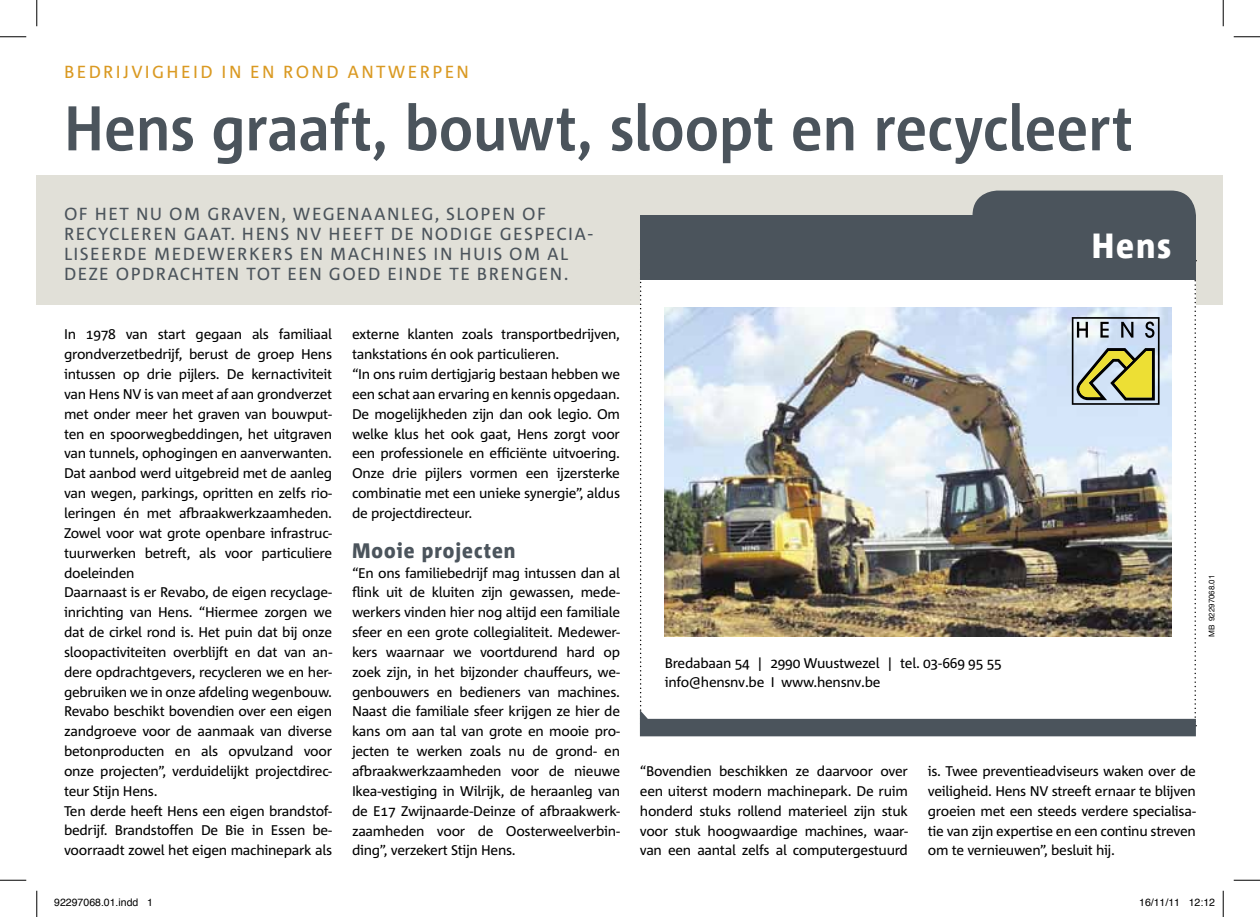
<style>
.page{position:relative;width:1260px;height:917px;background:#fff}
.page>*{position:absolute;margin:0;border:0;box-sizing:border-box;transform-origin:0 0}
.t1{font:700 63px "Corpid C1 s S Cd";color:#4b545c}
.t2{font:800 35px "Corpid C1 s S Cd";color:#fff}
.t3{font:800 21px "Corpid C1 s S Cd";letter-spacing:.05em;color:#4b545c}
.t4{font:17.5px/19.8px "Corpid C1 s";letter-spacing:.05em;color:#4b545c}
.t5{font:17.5px "Corpid C1 s";letter-spacing:.1em;color:#da9a23}
.t6{font:14px/19.8px "Corpid C1 s";letter-spacing:-.02em;color:#000}
.t7{font:10.5px "Helvetica";color:#000}
.t8{font:7.88px "Helvetica Neue";color:#000}
</style>
<div class="page">
<div style="left:37px;top:176px;width:1185px;height:129px;background:#e1e0d8"></div>
<img style="left:639px;top:191px;width:556px;height:545px">
<svg style="left:0;top:36px;width:26px;height:1px"></svg>
<svg style="left:1233px;top:36px;width:26px;height:1px"></svg>
<svg style="left:0;top:880px;width:26px;height:1px"></svg>
<svg style="left:1233px;top:880px;width:26px;height:1px"></svg>
<svg style="left:36px;top:0;width:1px;height:26px"></svg>
<svg style="left:36px;top:891px;width:1px;height:26px"></svg>
<svg style="left:1222px;top:0;width:1px;height:26px"></svg>
<svg style="left:1222px;top:891px;width:1px;height:26px"></svg>
<p class="t5" style="left:64px;top:61px;width:407px">bedrijvigheid in en rond antwerpen</p>
<h1 class="t1" style="left:64px;top:89px;width:1070px">Hens graaft, bouwt, sloopt en recycleert</h1>
<p class="t4" style="left:64px;top:204px;width:530px">Of het nu om graven, wegenaanleg, slopen of recycleren gaat. H ens NV heeft de nodige gespecia&shy;liseerde medewerkers en machines in huis om al deze opdrachten tot een goed einde te brengen.</p>
<p class="t6" style="left:64px;top:324px;width:269px">In 1978 van start gegaan als familiaal grondverzetbedrijf, berust de groep Hens intussen op drie pijlers. De kernactiviteit van Hens NV is van meet af aan grondverzet met onder meer het graven van bouwput&shy;ten en spoorwegbeddingen, het uitgraven van tunnels, ophogingen en aanverwanten.<br>Dat aanbod werd uitgebreid met de aanleg van wegen, parkings, opritten en zelfs rio&shy;leringen én met afbraakwerkzaamheden.<br>Zowel voor wat grote openbare infrastruc&shy;tuurwerken betreft, als voor particuliere doeleinden<br>Daarnaast is er Revabo, de eigen recyclage&shy;inrichting van Hens. “Hiermee zorgen we dat de cirkel rond is. Het puin dat bij onze sloopactiviteiten overblijft en dat van an&shy;dere opdrachtgevers, recycleren we en her&shy;gebruiken we in onze afdeling wegenbouw.<br>Revabo beschikt bovendien over een eigen zandgroeve voor de aanmaak van diverse betonproducten en als opvulzand voor onze projecten”, verduidelijkt projectdirec&shy;teur Stijn Hens.<br>Ten derde heeft Hens een eigen brandstof&shy;bedrijf. Brandstoffen De Bie in Essen be&shy;voorraadt zowel het eigen machinepark als</p>
<p class="t6" style="left:352px;top:324px;width:269px">externe klanten zoals transportbedrijven, tankstations én ook particulieren.<br>“In ons ruim dertigjarig bestaan hebben we een schat aan ervaring en kennis opgedaan.<br>De mogelijkheden zijn dan ook legio. Om welke klus het ook gaat, Hens zorgt voor een professionele en efficiënte uitvoering.<br>Onze drie pijlers vormen een ijzersterke combinatie met een unieke synergie”, aldus de projectdirecteur.</p>
<h3 class="t3" style="left:352px;top:537px;width:165px">Mooie projecten</h3>
<p class="t6" style="left:352px;top:562px;width:269px;text-align:justify">“En ons familiebedrijf mag intussen dan al flink uit de kluiten zijn gewassen, mede&shy;werkers vinden hier nog altijd een familiale sfeer en een grote collegialiteit. Medewer&shy;kers waarnaar we voortdurend hard op zoek zijn, in het bijzonder chauffeurs, we&shy;genbouwers en bedieners van machines.<br>Naast die familiale sfeer krijgen ze hier de kans om aan tal van grote en mooie pro&shy;jecten te werken zoals nu de grond- en afbraakwerkzaamheden voor de nieuwe Ikea-vestiging in Wilrijk, de heraanleg van de E17 Zwijnaarde-Deinze of afbraakwerk&shy;zaamheden voor de Oosterweelverbin&shy;ding”, verzekert Stijn Hens.</p>
<h2 class="t2" style="left:1091px;top:223px;width:81px">Hens</h2>
<p class="t6" style="left:664px;top:653px;width:338px;line-height:19.2px">Bredabaan 54 | 2990 Wuustwezel | tel. 03-669 95 55 info@hensnv.be I www.hensnv.be</p>
<p class="t8" style="left:1206px;top:637px;width:64px;rotate:-90deg">MB 92297068.01</p>
<p class="t6" style="left:639px;top:761px;width:269px;text-align:justify">“Bovendien beschikken ze daarvoor over een uiterst modern machinepark. De ruim honderd stuks rollend materieel zijn stuk voor stuk hoogwaardige machines, waar&shy;van een aantal zelfs al computergestuurd</p>
<p class="t6" style="left:927px;top:761px;width:269px;text-align:justify">is. Twee preventieadviseurs waken over de veiligheid. Hens NV streeft ernaar te blijven groeien met een steeds verdere specialisa&shy;tie van zijn expertise en een continu streven om te vernieuwen”, besluit hij.</p>
<p class="t7" style="left:54px;top:895px;width:100px">92297068.01.indd 1</p>
<p class="t7" style="left:1138px;top:895px;width:77px">16/11/11 12:12</p>
</div>
